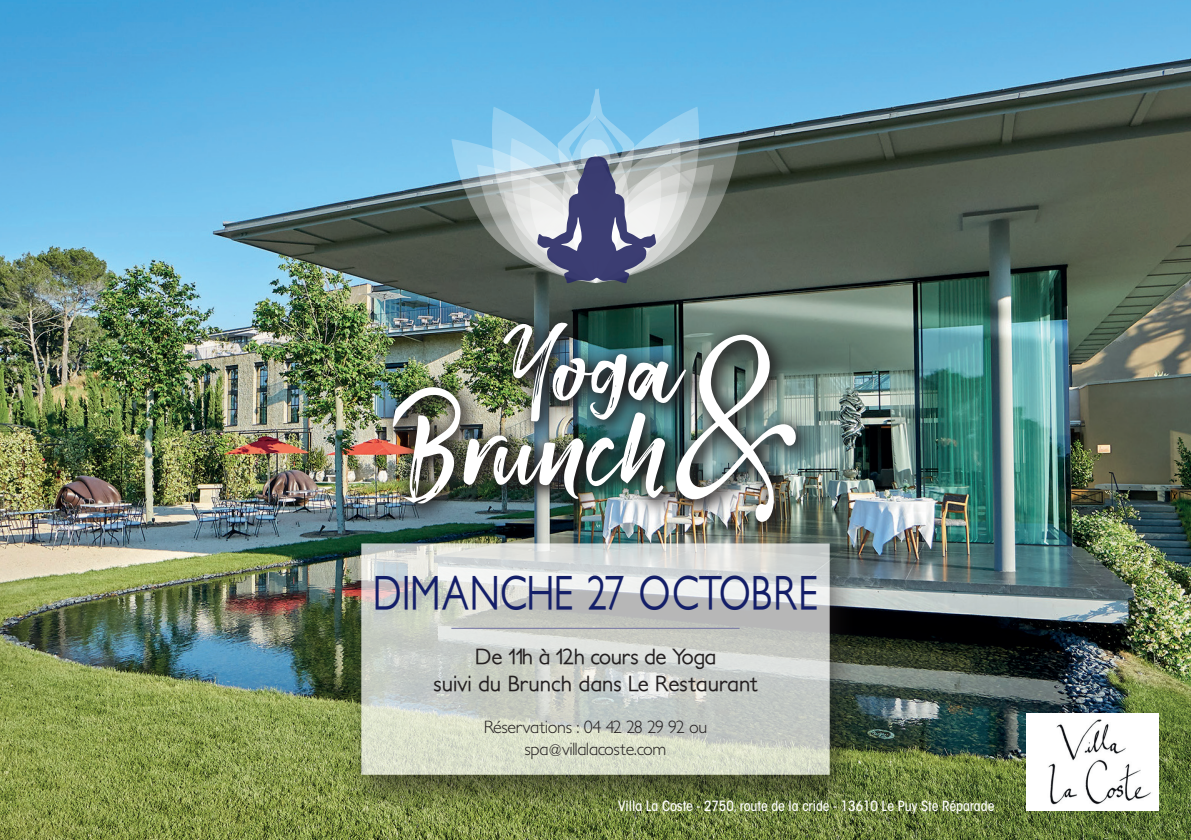
<style>
.page{position:relative;width:1191px;height:840px;background:#fff}
.page>*{position:absolute;margin:0;border:0;box-sizing:border-box;transform-origin:0 0}
.t1{font:144px "Smithen";color:#fff}
.t2{font:500 47.6px "Petita";color:#131e68;scale:.8 1}
.t3{font:500 22px/26.4px "Petita";color:#231f20;text-align:center}
.t4{font:300 18px/21.6px "Petita";letter-spacing:-.02em;color:#231f20;text-align:center}
.t5{font:500 condensed 14px "ITC Avant Garde Std";color:#fff}
</style>
<div class="page">
<img style="left:0;top:0;width:1191px;height:839px">
<div style="left:342px;top:535px;width:518px;height:281px;background:#231f20;opacity:.75"></div>
<svg style="left:361px;top:543px;width:468px;height:231px;background:#d0d4cd"></svg>
<img style="left:379px;top:308px;width:438px;height:235px">
<img style="left:676px;top:334px;width:120px;height:187px">
<img style="left:1026px;top:713px;width:132px;height:97px">
<hr style="left:451px;top:627px;width:288px;height:1px;background:#7171a2">
<svg style="left:451px;top:88px;width:288px;height:195px;background:#839fb0"></svg>
<h1 class="t1" style="left:503px;top:276px;width:180px">Yoga</h1>
<h1 class="t1" style="left:393px;top:360px;width:276px">Brunch</h1>
<h2 class="t2" style="left:373px;top:564px;width:558px">DIMANCHE 27 OCTOBRE</h2>
<h3 class="t3" style="left:433px;top:643px;width:325px">De 11h à 12h cours de Yoga<br>suivi du Brunch dans Le Restaurant</h3>
<p class="t4" style="left:483px;top:716px;width:225px">Réservations : 04 42 28 29 92 ou spa@villalacoste.com</p>
<p class="t5" style="left:618px;top:796px;width:378px">Villa La Coste - 2750, route de la cride - 13610 Le Puy Ste Réparade</p>
</div>
